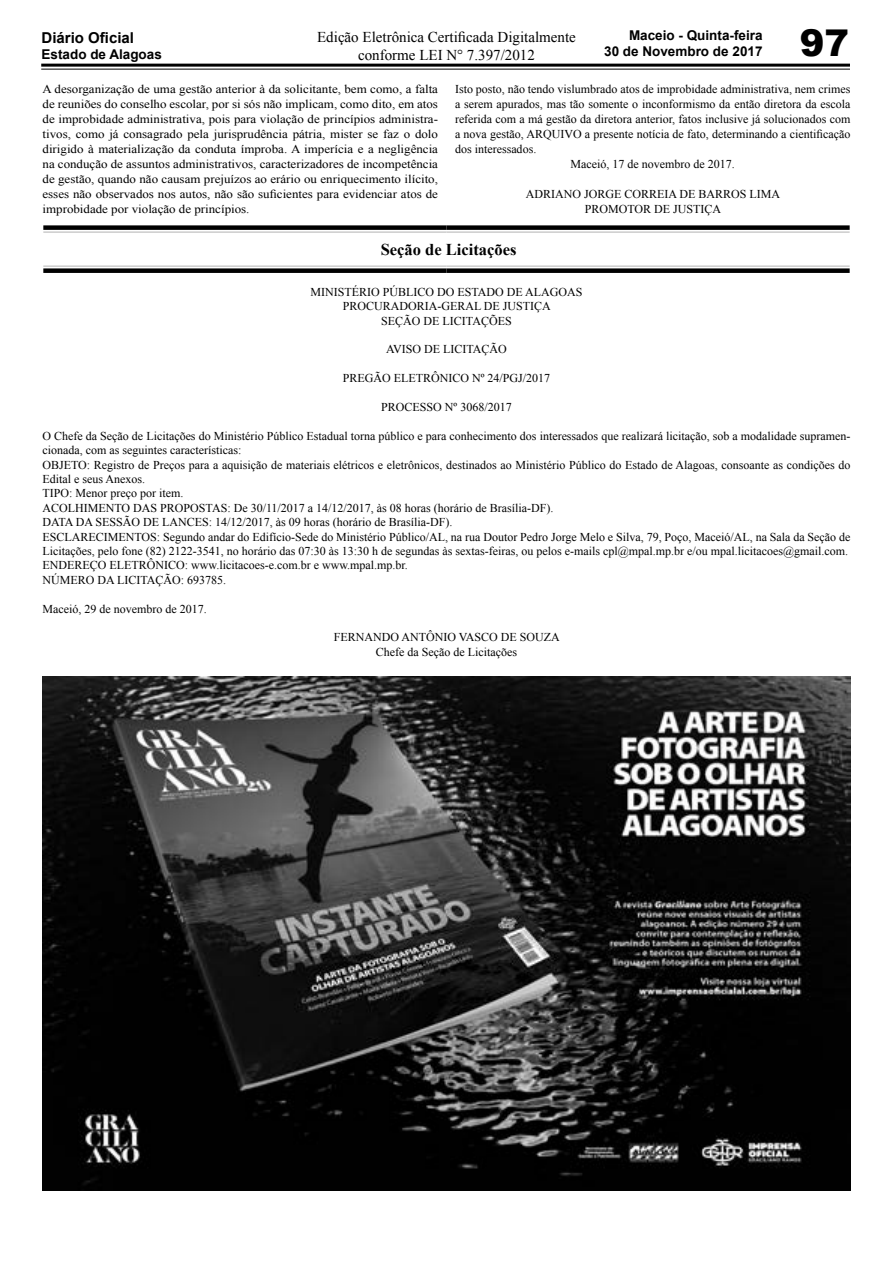
<style>
.page{position:relative;width:893px;height:1263px;background:#fff}
.page>*{position:absolute;margin:0;border:0;box-sizing:border-box;transform-origin:0 0}
.t1{font:900 36.9px "Arial";color:#000}
.t2{font:700 16.5px "Times New Roman";color:#000}
.t3{font:15px/18px "Times New Roman";color:#000;text-align:center}
.t4{font:700 15px "Arial";color:#000}
.t5{font:700 13.5px/16.2px "Arial";color:#000;text-align:right}
.t6{font:12px/14.4px "Times New Roman";color:#000;text-align:center}
.t7{font:12px/14.9px "Times New Roman";color:#000;text-align:justify;scale:1.08 1}
</style>
<div class="page">
<hr style="left:41px;top:64px;width:808px;height:3px;background:#000">
<hr style="left:41px;top:69px;width:808px;height:1px;background:#000">
<div style="left:43px;top:225px;width:404px;height:5px;background:#000"></div>
<div style="left:447px;top:225px;width:403px;height:5px;background:#000"></div>
<hr style="left:447px;top:265px;width:403px;height:2px;background:#ccc">
<hr style="left:43px;top:231px;width:404px;height:2px;background:#ccc">
<hr style="left:447px;top:231px;width:403px;height:2px;background:#ccc">
<hr style="left:43px;top:265px;width:404px;height:2px;background:#ccc">
<div style="left:43px;top:268px;width:404px;height:5px;background:#000"></div>
<div style="left:447px;top:268px;width:403px;height:5px;background:#000"></div>
<img style="left:43px;top:676px;width:807px;height:515px">
<p class="t5" style="left:604px;top:27px;width:160px">Maceio - Quinta-feira<br>30 de Novembro de 2017</p>
<h1 class="t1" style="left:800px;top:16px;width:51px">97</h1>
<p class="t4" style="left:42px;top:28px;width:94px">Diário Oficial</p>
<p class="t5" style="left:42px;top:47px;width:122px">Estado de Alagoas</p>
<p class="t3" style="left:317px;top:28px;width:260px">Edição Eletrônica Certificada Digitalmente conforme LEI N° 7.397/2012</p>
<p class="t7" style="left:43px;top:82px;width:368px">A desorganização de uma gestão anterior à da solicitante, bem como, a falta de reuniões do conselho escolar, por si sós não implicam, como dito, em atos de improbidade administrativa, pois para violação de princípios administra&shy;tivos, como já consagrado pela jurisprudência pátria, mister se faz o dolo dirigido à materialização da conduta ímproba. A imperícia e a negligência na condução de assuntos administrativos, caracterizadores de incompetência de gestão, quando não causam prejuízos ao erário ou enriquecimento ilícito, esses não observados nos autos, não são suficientes para evidenciar atos de improbidade por violação de princípios.</p>
<p class="t6" style="left:455px;top:82px;width:397px">Isto posto, não tendo vislumbrado atos de improbidade administrativa, nem crimes</p>
<p class="t6" style="left:455px;top:97px;width:397px">a serem apurados, mas tão somente o inconformismo da então diretora da escola</p>
<p class="t6" style="left:455px;top:112px;width:397px">referida com a má gestão da diretora anterior, fatos inclusive já solucionados com</p>
<p class="t6" style="left:455px;top:127px;width:397px">a nova gestão, ARQUIVO a presente notícia de fato, determinando a cientificação</p>
<p class="t6" style="left:455px;top:142px;width:83px">dos interessados.</p>
<p class="t6" style="left:571px;top:156px;width:166px">Maceió, 17 de novembro de 2017.</p>
<p class="t6" style="left:526px;top:186px;width:256px;line-height:14.9px">ADRIANO JORGE CORREIA DE BARROS LIMA<br>PROMOTOR DE JUSTIÇA</p>
<h2 class="t2" style="left:381px;top:238px;width:137px">Seção de Licitações</h2>
<p class="t6" style="left:310px;top:284px;width:274px">MINISTÉRIO PÚBLICO DO ESTADO DE ALAGOAS<br>PROCURADORIA-GERAL DE JUSTIÇA<br>SEÇÃO DE LICITAÇÕES</p>
<p class="t6" style="left:386px;top:342px;width:122px">AVISO DE LICITAÇÃO</p>
<p class="t6" style="left:343px;top:371px;width:209px">PREGÃO ELETRÔNICO Nº 24/PGJ/2017</p>
<p class="t6" style="left:381px;top:400px;width:132px">PROCESSO Nº 3068/2017</p>
<p class="t6" style="left:43px;top:428px;width:809px;text-align:left">O Chefe da Seção de Licitações do Ministério Público Estadual torna público e para conhecimento dos interessados que realizará licitação, sob a modalidade supramen&shy;cionada, com as seguintes características:<br>OBJETO: Registro de Preços para a aquisição de materiais elétricos e eletrônicos, destinados ao Ministério Público do Estado de Alagoas, consoante as condições do Edital e seus Anexos.<br>TIPO: Menor preço por item.<br>ACOLHIMENTO DAS PROPOSTAS: De 30/11/2017 a 14/12/2017, às 08 horas (horário de Brasília-DF).<br>DATA DA SESSÃO DE LANCES: 14/12/2017, às 09 horas (horário de Brasília-DF).<br>ESCLARECIMENTOS: Segundo andar do Edifício-Sede do Ministério Público/AL, na rua Doutor Pedro Jorge Melo e Silva, 79, Poço, Maceió/AL, na Sala da Seção de Licitações, pelo fone (82) 2122-3541, no horário das 07:30 às 13:30 h de segundas às sextas-feiras, ou pelos e-mails cpl@mpal.mp.br e/ou mpal.licitacoes@gmail.com.<br>ENDEREÇO ELETRÔNICO: www.licitacoes-e.com.br e www.mpal.mp.br.<br>NÚMERO DA LICITAÇÃO: 693785.</p>
<p class="t6" style="left:43px;top:601px;width:166px">Maceió, 29 de novembro de 2017.</p>
<p class="t6" style="left:334px;top:630px;width:228px">FERNANDO ANTÔNIO VASCO DE SOUZA<br>Chefe da Seção de Licitações</p>
</div>
